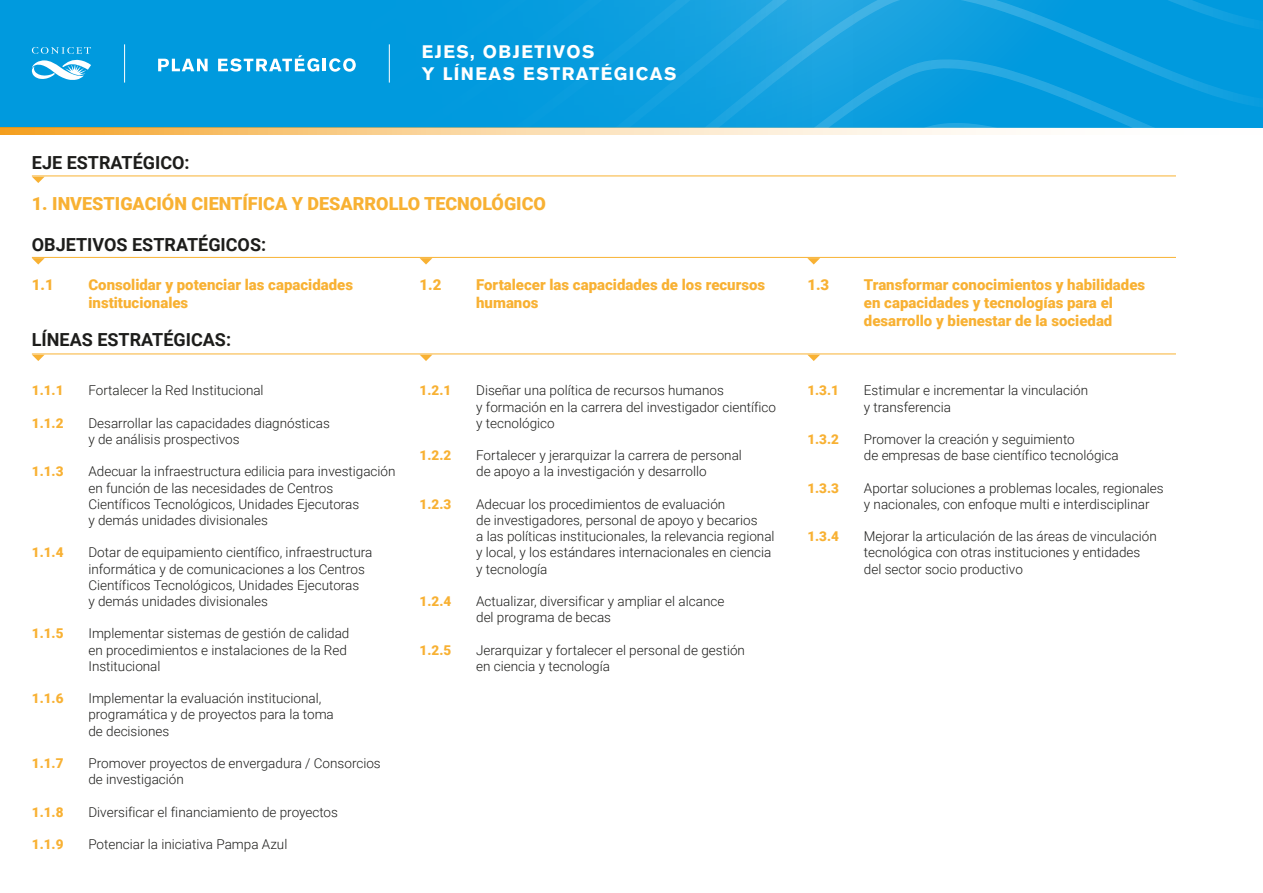
<style>
.page{position:relative;width:1263px;height:893px;background:#fff}
.page>*{position:absolute;margin:0;border:0;box-sizing:border-box;transform-origin:0 0}
.t1{font:700 18px "Roboto";color:#1d1d1b}
.t2{font:900 18px "Roboto";color:#f8b133}
.t3{font:700 18px/21.6px "Akzidenz Grotesk BQ";letter-spacing:.08em;color:#fff}
.t4{font:900 15px/18px "Roboto";color:#f8b133}
.t5{font:300 13.5px/16.2px "Roboto";color:#1d1d1b}
.t6{font:900 13.5px "Roboto";color:#f8b133}
</style>
<div class="page">
<svg style="left:0;top:0;width:1263px;height:127px;background:#089cde"></svg>
<svg style="left:0;top:127px;width:1263px;height:8px"></svg>
<hr style="left:32px;top:257px;width:1144px;height:1px;background:#f8b233">
<svg style="left:32px;top:258px;width:13px;height:6px"></svg>
<svg style="left:420px;top:258px;width:12px;height:6px"></svg>
<svg style="left:807px;top:258px;width:13px;height:6px"></svg>
<hr style="left:32px;top:176px;width:1144px;height:1px;background:#f8b233">
<svg style="left:32px;top:177px;width:13px;height:6px"></svg>
<hr style="left:32px;top:354px;width:1144px;height:1px;background:#f8b233">
<svg style="left:32px;top:355px;width:13px;height:6px"></svg>
<svg style="left:420px;top:355px;width:12px;height:6px"></svg>
<svg style="left:808px;top:355px;width:12px;height:6px"></svg>
<hr style="left:389px;top:44px;width:1px;height:39px;background:#fff">
<svg style="left:158px;top:59px;width:50px;height:12px"></svg>
<svg style="left:218px;top:55px;width:138px;height:17px"></svg>
<svg style="left:32px;top:47px;width:59px;height:33px"></svg>
<hr style="left:124px;top:44px;width:1px;height:39px;background:#fff">
<h1 class="t1" style="left:32px;top:150px;width:159px">EJE ESTRATÉGICO:</h1>
<h1 class="t3" style="left:422px;top:41px;width:256px">EJES, OBJETIVOS<br>Y LÍNEAS ESTRATÉGICAS</h1>
<h1 class="t2" style="left:32px;top:191px;width:515px">1. INVESTIGACIÓN CIENTÍFICA Y DESARROLLO TECNOLÓGICO</h1>
<h1 class="t1" style="left:32px;top:232px;width:236px">OBJETIVOS ESTRATÉGICOS:</h1>
<p class="t4" style="left:420px;top:275px;width:23px">1.2</p>
<p class="t4" style="left:864px;top:275px;width:283px">Transformar conocimientos y habilidades en capacidades y tecnologías para el desarrollo y bienestar de la sociedad</p>
<p class="t4" style="left:32px;top:275px;width:23px">1.1</p>
<p class="t4" style="left:476px;top:275px;width:291px">Fortalecer las capacidades de los recursos humanos</p>
<p class="t4" style="left:88px;top:275px;width:266px">Consolidar y potenciar las capacidades institucionales</p>
<p class="t4" style="left:807px;top:275px;width:23px">1.3</p>
<h1 class="t1" style="left:32px;top:327px;width:201px">LÍNEAS ESTRATÉGICAS:</h1>
<p class="t6" style="left:32px;top:381px;width:33px">1.1.1</p>
<p class="t6" style="left:32px;top:413px;width:33px">1.1.2</p>
<p class="t6" style="left:32px;top:462px;width:33px">1.1.3</p>
<p class="t6" style="left:32px;top:543px;width:33px">1.1.4</p>
<p class="t6" style="left:32px;top:624px;width:33px">1.1.5</p>
<p class="t6" style="left:32px;top:689px;width:33px">1.1.6</p>
<p class="t6" style="left:32px;top:754px;width:33px">1.1.7</p>
<p class="t6" style="left:32px;top:802px;width:33px">1.1.8</p>
<p class="t6" style="left:32px;top:835px;width:33px">1.1.9</p>
<p class="t5" style="left:88px;top:382px;width:177px">Fortalecer la Red Institucional</p>
<p class="t5" style="left:88px;top:414px;width:243px">Desarrollar las capacidades diagnósticas y de análisis prospectivos</p>
<p class="t5" style="left:88px;top:463px;width:309px">Adecuar la infraestructura edilicia para investigación en función de las necesidades de Centros Científicos Tecnológicos, Unidades Ejecutoras<br>y demás unidades divisionales</p>
<p class="t5" style="left:88px;top:544px;width:285px">Dotar de equipamiento científico, infraestructura informática y de comunicaciones a los Centros Científicos Tecnológicos, Unidades Ejecutoras<br>y demás unidades divisionales</p>
<p class="t5" style="left:88px;top:625px;width:263px">Implementar sistemas de gestión de calidad en procedimientos e instalaciones de la Red<br>Institucional</p>
<p class="t5" style="left:88px;top:690px;width:247px">Implementar la evaluación institucional, programática y de proyectos para la toma de decisiones</p>
<p class="t5" style="left:88px;top:754px;width:294px">Promover proyectos de envergadura / Consorcios de investigación</p>
<p class="t5" style="left:88px;top:803px;width:251px">Diversificar el financiamiento de proyectos</p>
<p class="t5" style="left:88px;top:835px;width:200px">Potenciar la iniciativa Pampa Azul</p>
<p class="t6" style="left:420px;top:381px;width:33px">1.2.1</p>
<p class="t6" style="left:420px;top:446px;width:33px">1.2.2</p>
<p class="t6" style="left:420px;top:494px;width:33px">1.2.3</p>
<p class="t6" style="left:420px;top:592px;width:33px">1.2.4</p>
<p class="t6" style="left:420px;top:640px;width:33px">1.2.5</p>
<p class="t5" style="left:476px;top:382px;width:301px">Diseñar una política de recursos humanos<br>y formación en la carrera del investigador científico y tecnológico</p>
<p class="t5" style="left:476px;top:447px;width:267px">Fortalecer y jerarquizar la carrera de personal de apoyo a la investigación y desarrollo</p>
<p class="t5" style="left:476px;top:495px;width:300px">Adecuar los procedimientos de evaluación<br>de investigadores, personal de apoyo y becarios<br>a las políticas institucionales, la relevancia regional y local, y los estándares internacionales en ciencia y tecnología</p>
<p class="t5" style="left:476px;top:592px;width:250px">Actualizar, diversificar y ampliar el alcance del programa de becas</p>
<p class="t5" style="left:476px;top:641px;width:270px">Jerarquizar y fortalecer el personal de gestión en ciencia y tecnología</p>
<p class="t6" style="left:807px;top:381px;width:33px">1.3.1</p>
<p class="t6" style="left:807px;top:430px;width:33px">1.3.2</p>
<p class="t6" style="left:807px;top:478px;width:33px">1.3.3</p>
<p class="t6" style="left:807px;top:527px;width:33px">1.3.4</p>
<p class="t5" style="left:864px;top:382px;width:226px">Estimular e incrementar la vinculación y transferencia</p>
<p class="t5" style="left:864px;top:430px;width:256px">Promover la creación y seguimiento<br>de empresas de base científico tecnológica</p>
<p class="t5" style="left:864px;top:479px;width:301px">Aportar soluciones a problemas locales, regionales y nacionales, con enfoque multi e interdisciplinar</p>
<p class="t5" style="left:864px;top:528px;width:294px">Mejorar la articulación de las áreas de vinculación tecnológica con otras instituciones y entidades del sector socio productivo</p>
</div>
